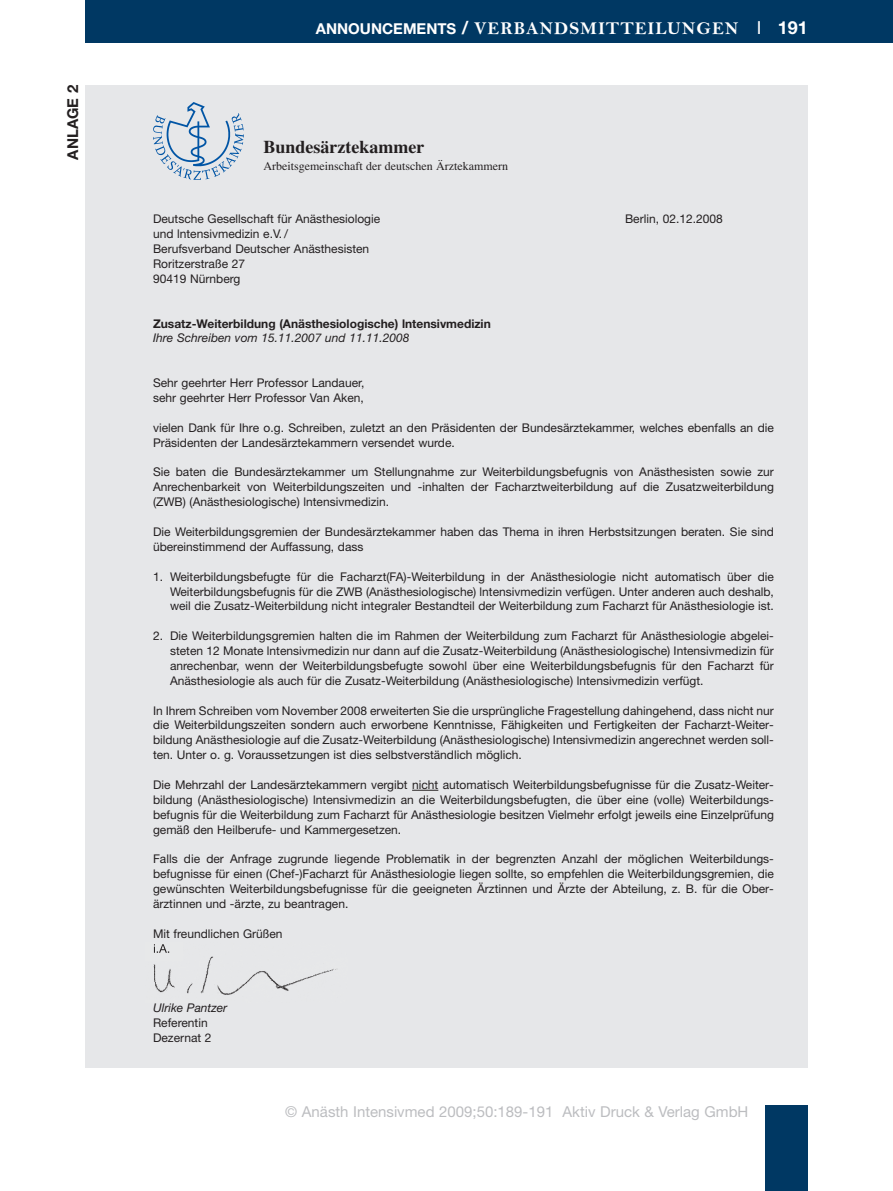
<style>
.page{position:relative;width:893px;height:1191px;background:#fff}
.page>*{position:absolute;margin:0;border:0;box-sizing:border-box;transform-origin:0 0}
.t1{font:18px "Bell MT Bold";letter-spacing:.055em;color:#fff}
.t2{font:700 18px "Times";color:#231f20}
.t3{font:15px "Helvetica Neue";color:#bcbdc0}
.t4{font:700 15px "Helvetica Neue";color:#231f20}
.t5{font:12px/14.9px "Helvetica Neue";color:#231f20;text-align:justify}
.t6{font:700 12px "Helvetica Neue";color:#231f20}
.t7{font:italic 12px "Helvetica Neue";color:#231f20}
.t8{font:12px "Times";color:#231f20}
.s1{font-family:"Helvetica Neue";font-weight:700;font-size:15px}
.s2{font-family:"Helvetica Neue";font-weight:700}
.s3{font-family:"Helvetica Neue"}
</style>
<div class="page">
<div style="left:85px;top:0;width:808px;height:43px;background:#003863"></div>
<div style="left:765px;top:1106px;width:43px;height:85px;background:#003863"></div>
<div style="left:85px;top:85px;width:723px;height:982px;background:#e6e7e9"></div>
<svg style="left:412px;top:790px;width:26px;height:1px"></svg>
<img style="left:153px;top:944px;width:183px;height:51px">
<img style="left:154px;top:944px;width:15px;height:8px">
<img style="left:153px;top:102px;width:91px;height:78px">
<p class="t4" style="left:68px;top:160px;width:76px;rotate:-90deg">ANLAGE 2</p>
<h1 class="t1" style="left:316px;top:17px;width:494px"><span class="s1">ANNOUNCEMENTS</span> <span class="s2">/</span> VERBANDSMITTEILUNGEN <span class="s3">I</span> <span class="s2">191</span></h1>
<h1 class="t2" style="left:264px;top:140px;width:162px">Bundesärztekammer</h1>
<p class="t8" style="left:264px;top:162px;width:246px">Arbeitsgemeinschaft der deutschen Ärztekammern</p>
<p class="t5" style="left:153px;top:213px;width:229px">Deutsche Gesellschaft für Anästhesiologie</p>
<p class="t5" style="left:625px;top:213px;width:99px">Berlin, 02.12.2008</p>
<p class="t5" style="left:153px;top:228px;width:218px;text-align:left">und lntensivmedizin e.V. /<br>Berufsverband Deutscher Anästhesisten<br>Roritzerstraße 27<br>90419 Nürnberg</p>
<p class="t6" style="left:153px;top:319px;width:339px">Zusatz-Weiterbildung (Anästhesiologische) lntensivmedizin</p>
<p class="t7" style="left:153px;top:334px;width:258px">Ihre Schreiben vom 15.11.2007 und 11.11.2008</p>
<p class="t5" style="left:153px;top:376px;width:213px">Sehr geehrter Herr Professor Landauer, sehr geehrter Herr Professor Van Aken,</p>
<p class="t5" style="left:153px;top:421px;width:622px">vielen Dank für Ihre o.g. Schreiben, zuletzt an den Präsidenten der Bundesärztekammer, welches ebenfalls an die<br>Präsidenten der Landesärztekammern versendet wurde.</p>
<p class="t5" style="left:153px;top:466px;width:622px">Sie baten die Bundesärztekammer um Stellungnahme zur Weiterbildungsbefugnis von Anästhesisten sowie zur Anrechen barkeit von Weiterbildungszeiten und -inhalten der Facharztweiterbildung auf die Zusatzweiterbildung (ZWB) (Anästhesio logische) lntensivmedizin.</p>
<p class="t5" style="left:153px;top:525px;width:622px">Die Weiterbildungsgremien der Bundesärztekammer haben das Thema in ihren Herbstsitzungen beraten. Sie sind übereinstimmend der Auffassung, dass</p>
<p class="t5" style="left:170px;top:570px;width:605px;text-indent:-17px">1. Weiterbildungsbefugte für die Facharzt(FA)-Weiterbildung in der Anästhesiologie nicht automatisch über die Weiter bildungs befugnis für die ZWB (Anästhesiologische) lntensivmedizin verfügen. Unter anderen auch deshalb, weil die Zusatz-Weiterbildung nicht integraler Bestandteil der Weiterbildung zum Facharzt für Anästhesiologie ist.</p>
<p class="t5" style="left:170px;top:629px;width:605px;text-indent:-17px">2. Die Weiterbildungsgremien halten die im Rahmen der Weiterbildung zum Facharzt für Anästhesiologie abgelei&shy;steten 12 Monate lntensivmedizin nur dann auf die Zusatz-Weiterbildung (Anästhesiologische) Intensivmedizin für anrechenbar, wenn der Weiterbildungsbefugte sowohl über eine Weiterbildungsbefugnis für den Facharzt für Anästhesiologie als auch für die Zusatz-Weiterbildung (Anästhesiologische) lntensivmedizin verfügt.</p>
<p class="t5" style="left:153px;top:704px;width:622px">In Ihrem Schreiben vom November 2008 erweiterten Sie die ursprüngliche Fragestellung dahingehend, dass nicht nur die Weiterbildungszeiten sondern auch erworbene Kenntnisse, Fähigkeiten und Fertigkeiten der Facharzt-Weiter - bildung Anästhesio logie auf die Zusatz-Weiterbildung (Anästhesiologische) Intensivmedizin angerechnet werden soll&shy;ten. Unter o. g. Voraussetzungen ist dies selbstverständlich möglich.</p>
<p class="t5" style="left:153px;top:778px;width:622px">Die Mehrzahl der Landesärztekammern vergibt nicht automatisch Weiterbildungsbefugnisse für die Zusatz-Weiter - bildung (Anästhesiologische) lntensivmedizin an die Weiterbildungsbefugten, die über eine (volle) Weiterbildungs - befugnis für die Weiterbildung zum Facharzt für Anästhesiologie besitzen Vielmehr erfolgt jeweils eine Einzelprüfung gemäß den Heilberufe- und Kammergesetzen.</p>
<p class="t5" style="left:153px;top:853px;width:622px">Falls die der Anfrage zugrunde liegende Problematik in der begrenzten Anzahl der möglichen Weiterbildungs - befugnisse für einen (Chef-)Facharzt für Anästhesiologie liegen sollte, so empfehlen die Weiterbildungsgremien, die gewünschten Weiterbildungsbefugnisse für die geeigneten Ärztinnen und Ärzte der Abteilung, z. B. für die Ober - ärztinnen und -ärzte, zu beantragen.</p>
<p class="t5" style="left:153px;top:927px;width:131px">Mit freundlichen Grüßen</p>
<p class="t7" style="left:153px;top:1003px;width:76px">Ulrike Pantzer</p>
<p class="t5" style="left:153px;top:1016px;width:60px">Referentin<br>Dezernat 2</p>
<p class="t3" style="left:285px;top:1106px;width:465px">© Anästh Intensivmed 2009;50:189-191 Aktiv Druck &amp; Verlag GmbH</p>
</div>
